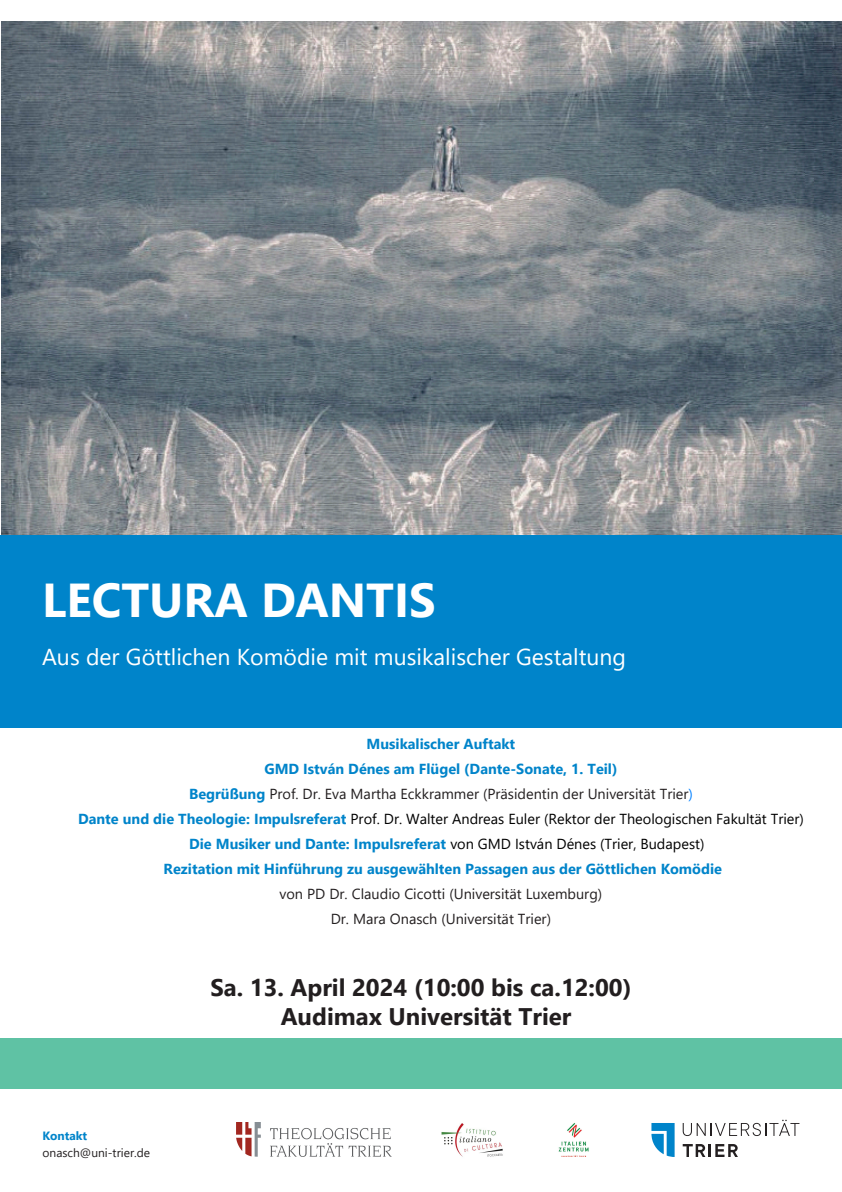
<style>
.page{position:relative;width:842px;height:1192px;background:#fff}
.page>*{position:absolute;margin:0;border:0;box-sizing:border-box;transform-origin:0 0}
.Titel{font:700 47.5px "Segoe UI";color:#fff}
.t1{font:700 24px/28.8px "Segoe UI";color:#221e1f;text-align:center}
.Unterzeile{font:23px "Segoe UI";color:#fff}
.Titel-2{font:14.5px "Segoe UI";color:#000}
.Titel-3{font:14.5px "Segoe UI";color:#231f20}
.Titel-4{font:700 14.5px "Segoe UI";color:#0084ca}
.Text{font:12px "Segoe UI";color:#231f20}
.Absatztitel___blau{font:700 12px "Segoe UI";color:#0084ca}
.s1{font-weight:700;color:#0084ca}
.s2{color:#0080ff}
</style>
<div class="page">
<svg style="left:651px;top:1123px;width:24px;height:34px"></svg>
<svg style="left:683px;top:1120px;width:116px;height:16px"></svg>
<svg style="left:683px;top:1144px;width:55px;height:13px"></svg>
<div style="left:0;top:1038px;width:842px;height:51px;background:#5fc2a4"></div>
<img style="left:236px;top:1123px;width:155px;height:34px">
<img style="left:441px;top:1123px;width:62px;height:34px">
<img style="left:558px;top:1123px;width:31px;height:34px">
<img style="left:1px;top:22px;width:841px;height:513px">
<div style="left:0;top:535px;width:842px;height:192px;background:#0084ca"></div>
<p class="Titel" style="left:42px;top:555px;width:395px">LECTURA DANTIS</p>
<p class="Unterzeile" style="left:42px;top:635px;width:585px">Aus der Göttlichen Komödie mit musikalischer Gestaltung</p>
<p class="Titel-4" style="left:366px;top:730px;width:150px">Musikalischer Auftakt</p>
<p class="Titel-4" style="left:264px;top:755px;width:355px">GMD István Dénes am Flügel (Dante-Sonate, 1. Teil)</p>
<p class="Titel-3" style="left:189px;top:780px;width:505px"><span class="s1">Begrüßung</span> Prof. Dr. Eva Martha Eckkrammer (Präsidentin der Universität Trier<span class="s2">)</span></p>
<p class="Titel-2" style="left:78px;top:805px;width:727px"><span class="s1">Dante und die Theologie: Impulsreferat</span> Prof. Dr. Walter Andreas Euler (Rektor der Theologischen Fakultät Trier)</p>
<p class="Titel-2" style="left:189px;top:830px;width:517px"><span class="s1">Die Musiker und Dante: Impulsreferat</span> von GMD István Dénes (Trier, Budapest)</p>
<p class="Titel-4" style="left:164px;top:855px;width:560px">Rezitation mit Hinführung zu ausgewählten Passagen aus der Göttlichen Komödie</p>
<p class="Titel-3" style="left:279px;top:880px;width:324px">von PD Dr. Claudio Cicotti (Universität Luxemburg)</p>
<p class="Titel-3" style="left:331px;top:905px;width:222px">Dr. Mara Onasch (Universität Trier)</p>
<p class="Absatztitel___blau" style="left:43px;top:1124px;width:46px">Kontakt</p>
<p class="Text" style="left:43px;top:1141px;width:109px">onasch@uni-trier.de</p>
<h2 class="t1" style="left:210px;top:971px;width:423px">Sa. 13. April 2024 (10:00 bis ca.12:00)<br>Audimax Universität Trier</h2>
</div>
